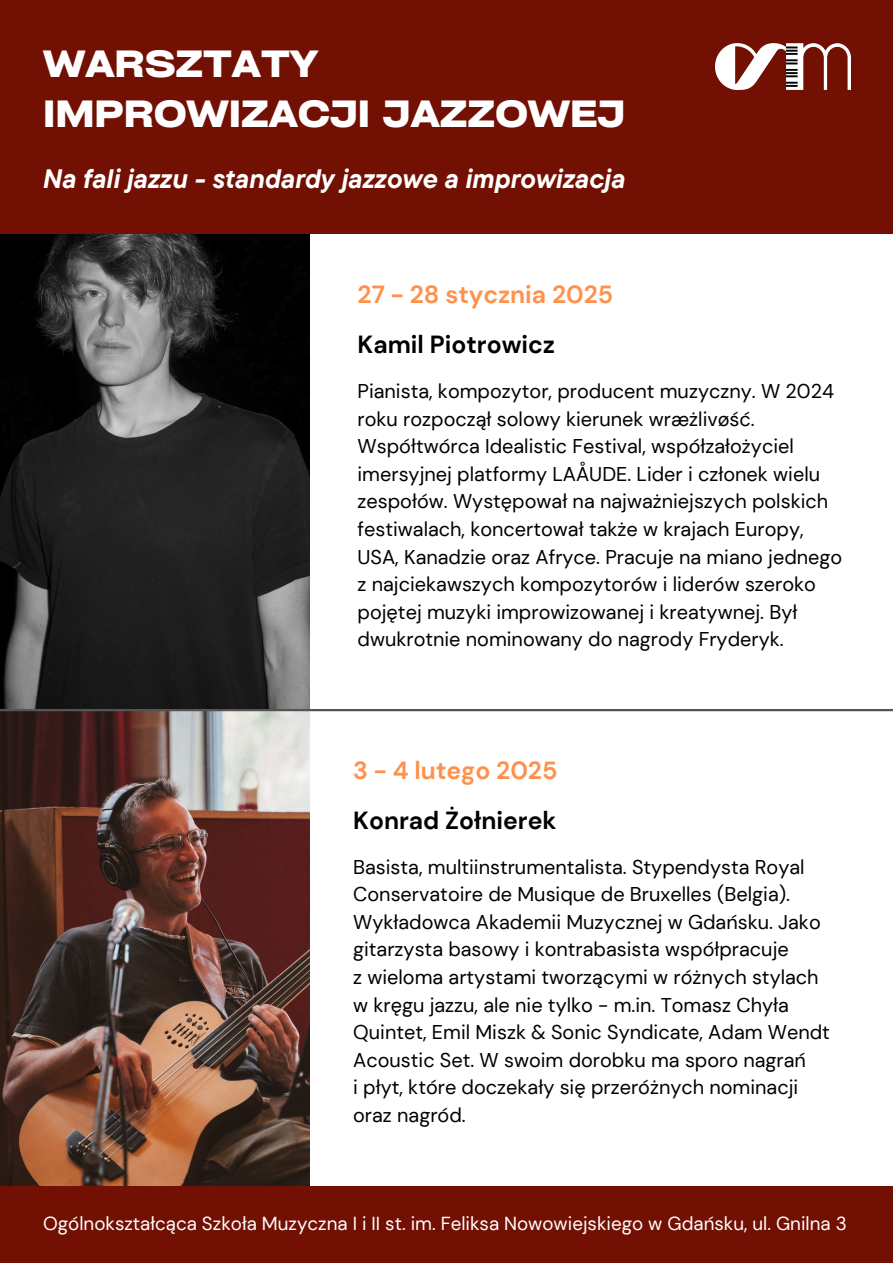
<style>
.page{position:relative;width:893px;height:1263px;background:#fff}
.page>*{position:absolute;margin:0;border:0;box-sizing:border-box;transform-origin:0 0}
.t1{font:700 expanded 36.3px/50.6px "Cy Grotesk";color:#fff}
.t2{font:italic 700 26.62px "TT Commons Pro";color:#fff}
.t3{font:700 24.75px "DM Sans";color:#000}
.t4{font:700 24.75px "DM Sans";color:#ff914d}
.t5{font:19.88px/27.5px "DM Sans";color:#000}
.t6{font:18.83px "DM Sans";color:#fff}
</style>
<div class="page">
<div style="left:0;top:0;width:893px;height:235px;background:#721003"></div>
<div style="left:0;top:1185px;width:893px;height:78px;background:#721003"></div>
<img style="left:715px;top:44px;width:135px;height:45px">
<img style="left:0;top:235px;width:309px;height:950px">
<hr style="left:0;top:709px;width:893px;height:2px;background:#545454">
<p class="t1" style="left:43px;top:37px;width:584px">WARSZTATY<br>IMPROWIZACJI JAZZOWEJ</p>
<p class="t2" style="left:43px;top:161px;width:584px">Na fali jazzu - standardy jazzowe a improwizacja</p>
<h2 class="t4" style="left:357px;top:279px;width:257px">27 - 28 stycznia 2025</h2>
<h2 class="t3" style="left:357px;top:329px;width:199px">Kamil Piotrowicz</h2>
<h2 class="t5" style="left:357px;top:378px;width:486px">Pianista, kompozytor, producent muzyczny. W 2024 roku rozpoczął solowy kierunek wræżlivøść.<br>Współtwórca Idealistic Festival, współzałożyciel imersyjnej platformy LAÅUDE. Lider i członek wielu zespołów. Występował na najważniejszych polskich festiwalach, koncertował także w krajach Europy, USA, Kanadzie oraz Afryce. Pracuje na miano jednego z najciekawszych kompozytorów i liderów szeroko pojętej muzyki improwizowanej i kreatywnej. Był dwukrotnie nominowany do nagrody Fryderyk.</h2>
<p class="t4" style="left:353px;top:754px;width:206px">3 - 4 lutego 2025</p>
<p class="t3" style="left:353px;top:804px;width:205px">Konrad Żołnierek</p>
<h2 class="t5" style="left:353px;top:853px;width:469px">Basista, multiinstrumentalista. Stypendysta Royal Conservatoire de Musique de Bruxelles (Belgia).<br>Wykładowca Akademii Muzycznej w Gdańsku. Jako gitarzysta basowy i kontrabasista współpracuje</h2>
<p class="t5" style="left:353px;top:963px;width:467px">z wieloma artystami tworzącymi w różnych stylach</p>
<p class="t5" style="left:353px;top:991px;width:478px">w kręgu jazzu, ale nie tylko - m.in. Tomasz Chyła<br>Quintet, Emil Miszk &amp; Sonic Syndicate, Adam Wendt<br>Acoustic Set. W swoim dorobku ma sporo nagrań</p>
<p class="t5" style="left:353px;top:1073px;width:446px">i płyt, które doczekały się przeróżnych nominacji oraz nagród.</p>
<p class="t6" style="left:43px;top:1211px;width:805px">Ogólnokształcąca Szkoła Muzyczna I i II st. im. Feliksa Nowowiejskiego w Gdańsku, ul. Gnilna 3</p>
</div>
